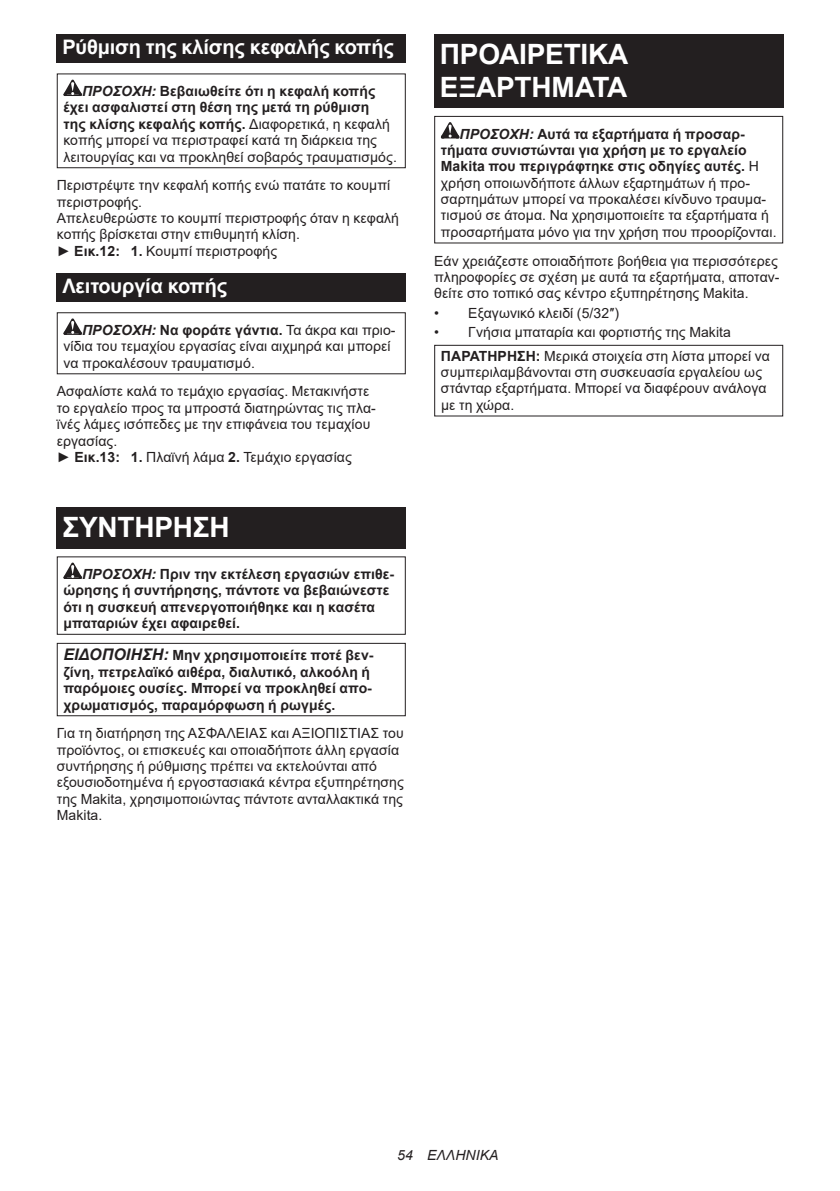
<style>
.page{position:relative;width:840px;height:1191px;background:#fff}
.page>*{position:absolute;margin:0;border:0;box-sizing:border-box;transform-origin:0 0}
.t1{font:700 28px/32.8px "Arial";letter-spacing:-.01em;color:#fff}
.t2{font:700 20px "Arial";letter-spacing:-.01em;color:#fff}
.t3{font:14px/16.4px "Arial";letter-spacing:.005em;color:#231f20}
.t4{font:700 14px/16.4px "Arial";letter-spacing:.005em;color:#231f20}
.t5{font:italic 14px "Arial";letter-spacing:.005em;color:#231f20}
.s1{font-weight:700;font-style:italic}
.s2{font-weight:700}
.s3{font-style:italic}
.s4{font-style:italic;font-size:16px}
</style>
<div class="page">
<div style="left:57px;top:34px;width:348px;height:29px;background:#231f20"></div>
<svg style="left:63px;top:80px;width:19px;height:16px"></svg>
<div style="left:57px;top:73px;width:348px;height:95px;border:1px solid #231f20"></div>
<div style="left:57px;top:273px;width:348px;height:28px;background:#231f20"></div>
<svg style="left:63px;top:318px;width:19px;height:17px"></svg>
<div style="left:57px;top:312px;width:348px;height:62px;border:1px solid #231f20"></div>
<div style="left:57px;top:507px;width:348px;height:41px;background:#231f20"></div>
<svg style="left:63px;top:562px;width:19px;height:17px"></svg>
<div style="left:57px;top:556px;width:348px;height:79px;border:1px solid #231f20"></div>
<div style="left:57px;top:643px;width:348px;height:73px;border:1px solid #231f20"></div>
<div style="left:434px;top:34px;width:348px;height:74px;background:#231f20"></div>
<svg style="left:440px;top:122px;width:19px;height:16px"></svg>
<div style="left:434px;top:116px;width:348px;height:127px;border:1px solid #231f20"></div>
<div style="left:434px;top:345px;width:348px;height:71px;border:1px solid #231f20"></div>
<h2 class="t2" style="left:62px;top:33px;width:333px">Ρύθμιση της κλίσης κεφαλής κοπής</h2>
<p class="t3" style="left:63px;top:83px;width:335px;text-indent:19px"><span class="s1">ΠΡΟΣΟΧΗ:</span> <span class="s2">Βεβαιωθείτε ότι η κεφαλή κοπής έχει ασφαλιστεί στη θέση της μετά τη ρύθμιση<br>της κλίσης κεφαλής κοπής.</span> Διαφορετικά, η κεφαλή κοπής μπορεί να περιστραφεί κατά τη διάρκεια της λειτουργίας και να προκληθεί σοβαρός τραυματισμός.</p>
<p class="t3" style="left:57px;top:177px;width:343px">Περιστρέψτε την κεφαλή κοπής ενώ πατάτε το κουμπί περιστροφής.<br>Απελευθερώστε το κουμπί περιστροφής όταν η κεφαλή κοπής βρίσκεται στην επιθυμητή κλίση.<br>► <span class="s2">Εικ.12: 1.</span> Κουμπί περιστροφής</p>
<h2 class="t2" style="left:62px;top:272px;width:166px">Λειτουργία κοπής</h2>
<p class="t3" style="left:63px;top:322px;width:333px;text-indent:19px"><span class="s1">ΠΡΟΣΟΧΗ:</span> <span class="s2">Να φοράτε γάντια.</span> Τα άκρα και πριο&shy;νίδια του τεμαχίου εργασίας είναι αιχμηρά και μπορεί να προκαλέσουν τραυματισμό.</p>
<p class="t3" style="left:57px;top:383px;width:320px">Ασφαλίστε καλά το τεμάχιο εργασίας. Μετακινήστε το εργαλείο προς τα μπροστά διατηρώντας τις πλα&shy;ϊνές λάμες ισόπεδες με την επιφάνεια του τεμαχίου εργασίας.<br>► <span class="s2">Εικ.13: 1.</span> Πλαϊνή λάμα <span class="s2">2.</span> Τεμάχιο εργασίας</p>
<h1 class="t1" style="left:62px;top:511px;width:169px">ΣΥΝΤΗΡΗΣΗ</h1>
<p class="t4" style="left:63px;top:566px;width:332px;text-indent:19px"><span class="s3">ΠΡΟΣΟΧΗ:</span> Πριν την εκτέλεση εργασιών επιθε&shy;ώρησης ή συντήρησης, πάντοτε να βεβαιώνεστε ότι η συσκευή απενεργοποιήθηκε και η κασέτα μπαταριών έχει αφαιρεθεί.</p>
<p class="t4" style="left:63px;top:647px;width:311px"><span class="s4">ΕΙΔΟΠΟΙΗΣΗ:</span> Μην χρησιμοποιείτε ποτέ βεν&shy;ζίνη, πετρελαϊκό αιθέρα, διαλυτικό, αλκοόλη ή παρόμοιες ουσίες. Μπορεί να προκληθεί απο&shy;χρωματισμός, παραμόρφωση ή ρωγμές.</p>
<p class="t3" style="left:57px;top:725px;width:348px">Για τη διατήρηση της ΑΣΦΑΛΕΙΑΣ και ΑΞΙΟΠΙΣΤΙΑΣ του προϊόντος, οι επισκευές και οποιαδήποτε άλλη εργασία συντήρησης ή ρύθμισης πρέπει να εκτελούνται από εξουσιοδοτημένα ή εργοστασιακά κέντρα εξυπηρέτησης της Makita, χρησιμοποιώντας πάντοτε ανταλλακτικά της Makita.</p>
<h1 class="t1" style="left:439px;top:38px;width:190px">ΠΡΟΑΙΡΕΤΙΚΑ<br>ΕΞΑΡΤΗΜΑΤΑ</h1>
<p class="t3" style="left:440px;top:125px;width:337px;text-indent:19px"><span class="s1">ΠΡΟΣΟΧΗ:</span> <span class="s2">Αυτά τα εξαρτήματα ή προσαρ&shy;τήματα συνιστώνται για χρήση με το εργαλείο Makita που περιγράφτηκε στις οδηγίες αυτές.</span> Η χρήση οποιωνδήποτε άλλων εξαρτημάτων ή προ&shy;σαρτημάτων μπορεί να προκαλέσει κίνδυνο τραυμα&shy;τισμού σε άτομα. Να χρησιμοποιείτε τα εξαρτήματα ή προσαρτήματα μόνο για την χρήση που προορίζονται.</p>
<p class="t3" style="left:434px;top:252px;width:347px;text-align:justify">Εάν χρειάζεστε οποιαδήποτε βοήθεια για περισσότερες πληροφορίες σε σχέση με αυτά τα εξαρτήματα, αποταν&shy;θείτε στο τοπικό σας κέντρο εξυπηρέτησης Makita.</p>
<p class="t3" style="left:434px;top:304px;width:186px">• Εξαγωνικό κλειδί (5/32″)</p>
<p class="t3" style="left:440px;top:320px;width:330px;line-height:23.8px;text-indent:-7px">• Γνήσια μπαταρία και φορτιστής της Makita<br><span class="s2">ΠΑΡΑΤΗΡΗΣΗ:</span> Μερικά στοιχεία στη λίστα μπορεί να</p>
<p class="t3" style="left:440px;top:364px;width:327px">συμπεριλαμβάνονται στη συσκευασία εργαλείου ως στάνταρ εξαρτήματα. Μπορεί να διαφέρουν ανάλογα με τη χώρα.</p>
<p class="t5" style="left:397px;top:1146px;width:103px">54 ΕΛΛΗΝΙΚΑ</p>
</div>
